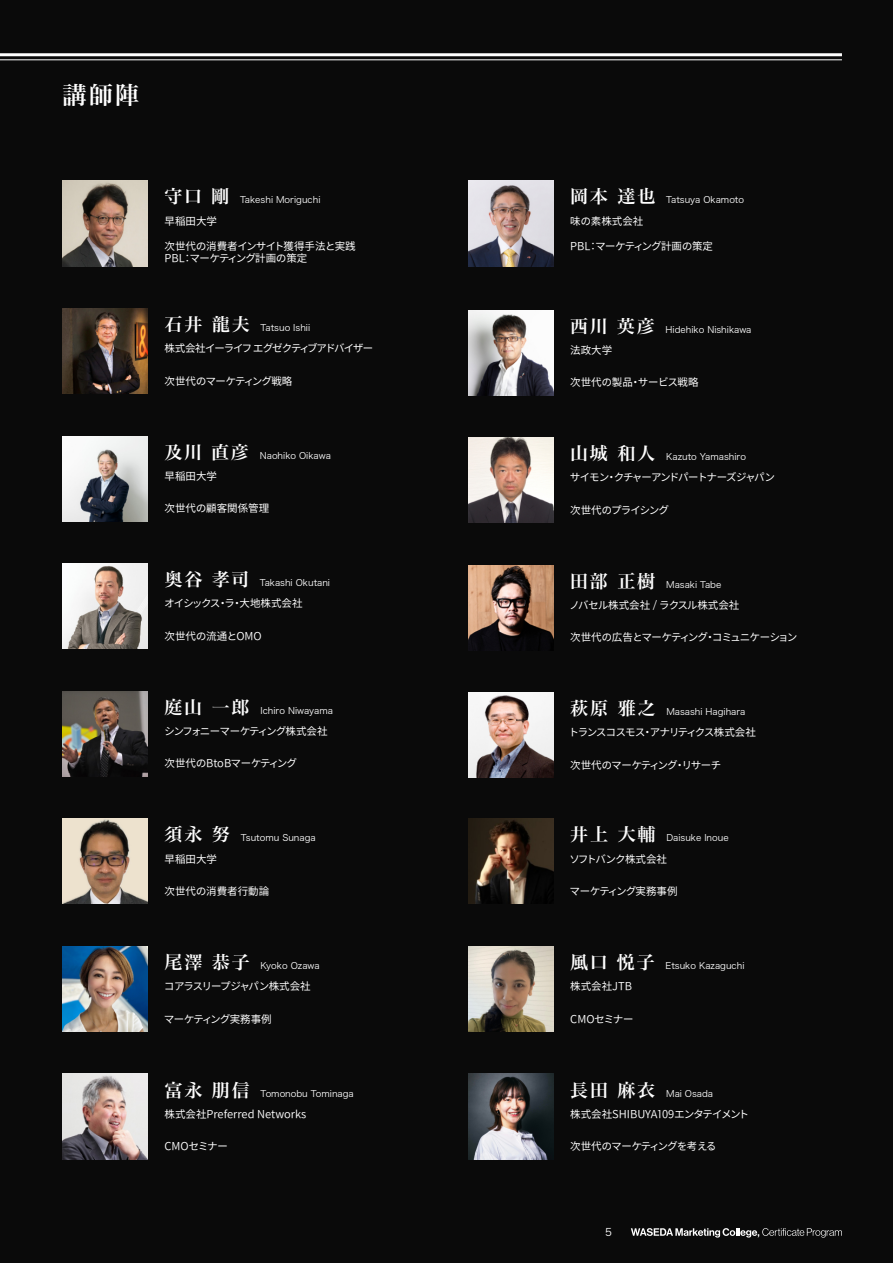
<style>
.page{position:relative;width:893px;height:1263px;background:#0a0a0a}
.page>*{position:absolute;margin:0;border:0;box-sizing:border-box;transform-origin:0 0}
.t1{font:24px "Hira Min Pro W6";color:#fff}
.t2{font:10.5px/12px "Gen Ei Gothic P R";color:#fff}
.t3{font:10.5px "Gen Ei Gothic P R";letter-spacing:-.025em;color:#fff}
.t4{font:10.5px "Hira Kaku Pro W3";color:#fff}
.t5{font:9px "Hira Kaku Pro W3";color:#fff}
.s1{font-family:"Hira Min Pro W6";font-size:18px}
</style>
<div class="page">
<svg style="left:631px;top:1228px;width:211px;height:9px"></svg>
<img style="left:63px;top:181px;width:85px;height:85px">
<img style="left:63px;top:308px;width:85px;height:86px">
<img style="left:468px;top:310px;width:85px;height:85px">
<img style="left:63px;top:436px;width:85px;height:85px">
<img style="left:468px;top:438px;width:85px;height:85px">
<img style="left:63px;top:564px;width:85px;height:85px">
<img style="left:63px;top:819px;width:85px;height:85px">
<img style="left:63px;top:946px;width:85px;height:85px">
<img style="left:468px;top:819px;width:85px;height:85px">
<img style="left:468px;top:946px;width:85px;height:85px">
<img style="left:63px;top:691px;width:85px;height:85px">
<img style="left:468px;top:565px;width:85px;height:85px">
<img style="left:468px;top:693px;width:85px;height:85px">
<hr style="left:0;top:59px;width:842px;height:1px;background:#fff">
<hr style="left:0;top:53px;width:842px;height:3px;background:#fff">
<img style="left:63px;top:1074px;width:85px;height:85px">
<img style="left:468px;top:1074px;width:85px;height:85px">
<img style="left:468px;top:181px;width:85px;height:85px">
<h1 class="t1" style="left:63px;top:74px;width:78px">講師陣</h1>
<p class="t5" style="left:165px;top:192px;width:157px"><span class="s1">守口 剛</span> Takeshi Moriguchi</p>
<p class="t2" style="left:165px;top:240px;width:193px">次世代の消費者インサイト獲得手法と実践<br>PBL：マーケティング計画の策定</p>
<p class="t2" style="left:165px;top:215px;width:54px">早稲田大学</p>
<p class="t5" style="left:165px;top:320px;width:147px"><span class="s1">石井 龍夫</span> Tatsuo Ishii</p>
<p class="t3" style="left:165px;top:340px;width:210px">株式会社イーライフ エグゼクティブアドバイザー</p>
<p class="t2" style="left:165px;top:375px;width:129px">次世代のマーケティング戦略</p>
<p class="t5" style="left:165px;top:447px;width:168px"><span class="s1">及川 直彦</span> Naohiko Oikawa</p>
<p class="t2" style="left:165px;top:470px;width:54px">早稲田大学</p>
<p class="t2" style="left:165px;top:502px;width:106px">次世代の顧客関係管理</p>
<p class="t5" style="left:165px;top:575px;width:167px"><span class="s1">奥谷 孝司</span> Takashi Okutani</p>
<p class="t2" style="left:165px;top:597px;width:140px">オイシックス・ラ・大地株式会社</p>
<p class="t2" style="left:165px;top:630px;width:99px">次世代の流通とOMO</p>
<p class="t5" style="left:165px;top:702px;width:170px"><span class="s1">庭山 一郎</span> Ichiro Niwayama</p>
<p class="t2" style="left:165px;top:725px;width:164px">シンフォニーマーケティング株式会社</p>
<p class="t2" style="left:165px;top:757px;width:133px">次世代のBtoBマーケティング</p>
<p class="t5" style="left:165px;top:830px;width:153px"><span class="s1">須永 努</span> Tsutomu Sunaga</p>
<p class="t2" style="left:165px;top:852px;width:54px">早稲田大学</p>
<p class="t2" style="left:165px;top:885px;width:106px">次世代の消費者行動論</p>
<p class="t5" style="left:165px;top:957px;width:157px"><span class="s1">尾澤 恭子</span> Kyoko Ozawa</p>
<p class="t2" style="left:165px;top:980px;width:148px">コアラスリープジャパン株式会社</p>
<p class="t2" style="left:165px;top:1012px;width:109px">マーケティング実務事例</p>
<p class="t5" style="left:165px;top:1085px;width:191px"><span class="s1">富永 朋信</span> Tomonobu Tominaga</p>
<p class="t2" style="left:165px;top:1108px;width:143px">株式会社Preferred Networks</p>
<p class="t2" style="left:165px;top:1140px;width:65px">CMOセミナー</p>
<p class="t5" style="left:570px;top:192px;width:175px"><span class="s1">岡本 達也</span> Tatsuya Okamoto</p>
<p class="t2" style="left:570px;top:240px;width:144px">PBL：マーケティング計画の策定</p>
<p class="t2" style="left:570px;top:215px;width:75px">味の素株式会社</p>
<p class="t5" style="left:570px;top:321px;width:183px"><span class="s1">西川 英彦</span> Hidehiko Nishikawa</p>
<p class="t2" style="left:570px;top:344px;width:43px">法政大学</p>
<p class="t2" style="left:570px;top:376px;width:130px">次世代の製品・サービス戦略</p>
<p class="t5" style="left:570px;top:449px;width:177px"><span class="s1">山城 和人</span> Kazuto Yamashiro</p>
<p class="t2" style="left:570px;top:471px;width:206px">サイモン・クチャーアンドパートナーズジャパン</p>
<p class="t2" style="left:570px;top:504px;width:100px">次世代のプライシング</p>
<p class="t5" style="left:570px;top:576px;width:153px"><span class="s1">田部 正樹</span> Masaki Tabe</p>
<p class="t2" style="left:570px;top:599px;width:171px">ノバセル株式会社 / ラクスル株式会社</p>
<p class="t2" style="left:570px;top:631px;width:228px">次世代の広告とマーケティング・コミュニケーション</p>
<p class="t5" style="left:570px;top:704px;width:177px"><span class="s1">萩原 雅之</span> Masashi Hagihara</p>
<p class="t2" style="left:570px;top:726px;width:187px">トランスコスモス・アナリティクス株式会社</p>
<p class="t2" style="left:570px;top:759px;width:152px">次世代のマーケティング・リサーチ</p>
<p class="t5" style="left:570px;top:830px;width:160px"><span class="s1">井上 大輔</span> Daisuke Inoue</p>
<p class="t2" style="left:570px;top:852px;width:98px">ソフトバンク株式会社</p>
<p class="t2" style="left:570px;top:885px;width:109px">マーケティング実務事例</p>
<p class="t5" style="left:570px;top:957px;width:176px"><span class="s1">風口 悦子</span> Etsuko Kazaguchi</p>
<p class="t2" style="left:570px;top:980px;width:63px">株式会社JTB</p>
<p class="t2" style="left:570px;top:1013px;width:65px">CMOセミナー</p>
<p class="t5" style="left:570px;top:1085px;width:144px"><span class="s1">長田 麻衣</span> Mai Osada</p>
<p class="t2" style="left:570px;top:1108px;width:180px">株式会社SHIBUYA109エンタテイメント</p>
<p class="t2" style="left:570px;top:1140px;width:147px">次世代のマーケティングを考える</p>
<p class="t4" style="left:605px;top:1223px;width:8px">5</p>
</div>
